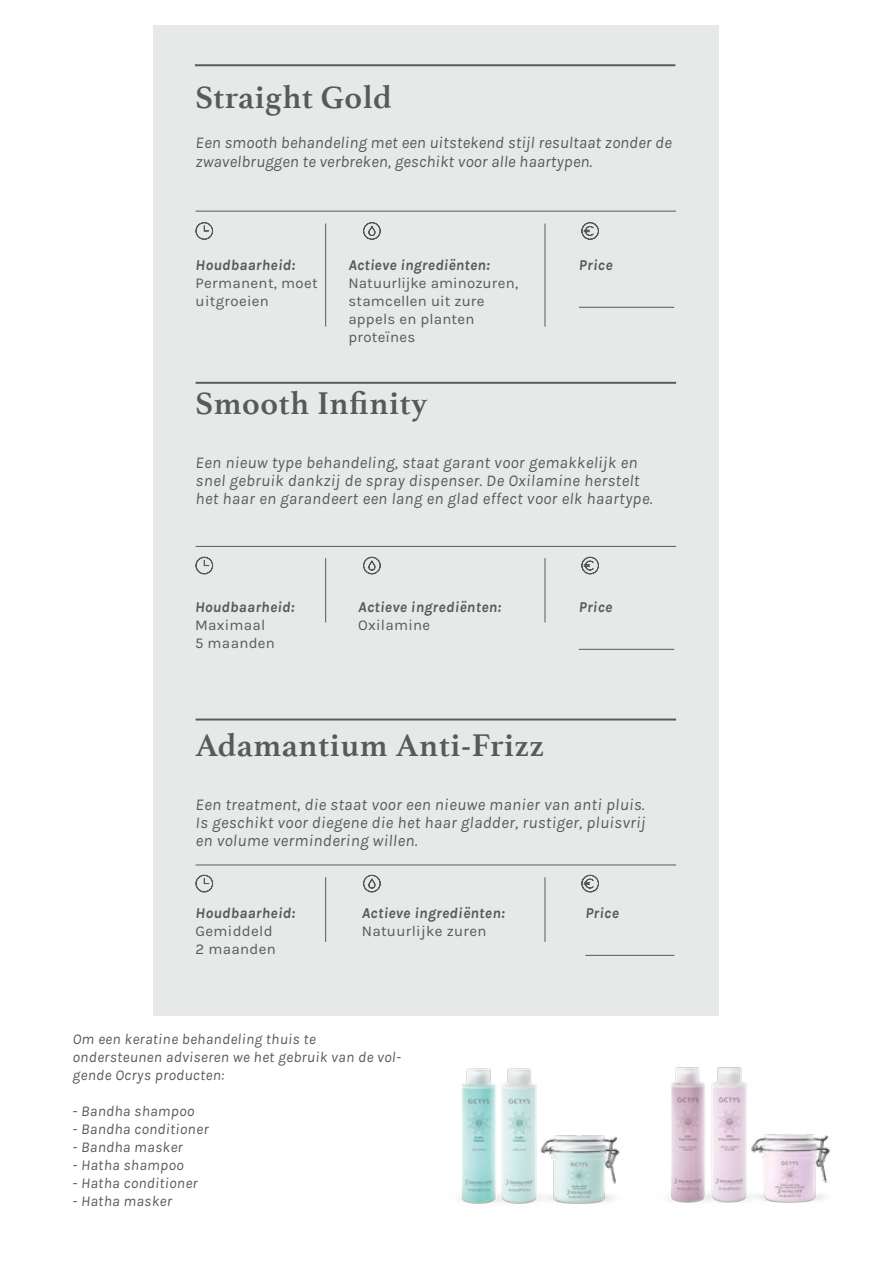
<style>
.page{position:relative;width:893px;height:1263px;background:#fff}
.page>*{position:absolute;margin:0;border:0;box-sizing:border-box;transform-origin:0 0}
.t1{font:700 33px "Athelas";letter-spacing:.015em;color:#58595b}
.t2{font:italic 16.5px/18px "Karla";letter-spacing:.02em;color:#58595b}
.t3{font:italic 15px/18px "Karla";letter-spacing:.02em;color:#58595b}
.t4{font:15px/18px "Karla";letter-spacing:.02em;color:#58595b}
.t5{font:italic 700 15px "Karla";letter-spacing:.02em;color:#58595b}
</style>
<div class="page">
<div style="left:153px;top:26px;width:566px;height:990px;background:#e7e9e9"></div>
<hr style="left:579px;top:307px;width:95px;height:1px;background:#58595b">
<hr style="left:579px;top:649px;width:95px;height:1px;background:#58595b">
<hr style="left:585px;top:955px;width:89px;height:1px;background:#58595b">
<img style="left:461px;top:1068px;width:159px;height:136px">
<hr style="left:195px;top:64px;width:480px;height:2px;background:#58595b">
<hr style="left:196px;top:382px;width:480px;height:2px;background:#58595b">
<hr style="left:196px;top:718px;width:480px;height:2px;background:#58595b">
<hr style="left:196px;top:211px;width:480px;height:1px;background:#58595b">
<hr style="left:196px;top:546px;width:480px;height:1px;background:#58595b">
<hr style="left:196px;top:864px;width:480px;height:1px;background:#58595b">
<hr style="left:545px;top:224px;width:1px;height:103px;background:#58595b">
<hr style="left:545px;top:558px;width:1px;height:64px;background:#58595b">
<hr style="left:545px;top:877px;width:1px;height:65px;background:#58595b">
<hr style="left:325px;top:224px;width:1px;height:103px;background:#58595b">
<hr style="left:325px;top:558px;width:1px;height:64px;background:#58595b">
<hr style="left:325px;top:877px;width:1px;height:65px;background:#58595b">
<svg style="left:196px;top:222px;width:17px;height:18px"></svg>
<svg style="left:196px;top:557px;width:17px;height:17px"></svg>
<svg style="left:196px;top:875px;width:17px;height:17px"></svg>
<svg style="left:581px;top:222px;width:18px;height:18px"></svg>
<svg style="left:581px;top:557px;width:18px;height:17px"></svg>
<svg style="left:581px;top:875px;width:18px;height:17px"></svg>
<svg style="left:363px;top:222px;width:18px;height:18px"></svg>
<svg style="left:363px;top:557px;width:18px;height:17px"></svg>
<svg style="left:363px;top:875px;width:18px;height:17px"></svg>
<img style="left:667px;top:1067px;width:164px;height:136px">
<h1 class="t1" style="left:196px;top:70px;width:198px">Straight Gold</h1>
<p class="t2" style="left:196px;top:132px;width:478px;line-height:19.8px">Een smooth behandeling met een uitstekend stijl resultaat zonder de zwavelbruggen te verbreken, geschikt voor alle haartypen.</p>
<p class="t5" style="left:196px;top:256px;width:101px">Houdbaarheid:</p>
<p class="t4" style="left:196px;top:274px;width:124px">Permanent, moet uitgroeien</p>
<p class="t5" style="left:348px;top:256px;width:143px">Actieve ingrediënten:</p>
<p class="t4" style="left:348px;top:274px;width:171px">Natuurlijke aminozuren, stamcellen uit zure appels en planten proteïnes</p>
<p class="t5" style="left:579px;top:256px;width:35px">Price</p>
<h1 class="t1" style="left:196px;top:376px;width:233px">Smooth Infinity</h1>
<p class="t2" style="left:196px;top:454px;width:458px">Een nieuw type behandeling, staat garant voor gemakkelijk en snel gebruik dankzij de spray dispenser. De Oxilamine herstelt het haar en garandeert een lang en glad effect voor elk haartype.</p>
<p class="t5" style="left:195px;top:598px;width:101px">Houdbaarheid:</p>
<p class="t4" style="left:195px;top:616px;width:81px">Maximaal<br>5 maanden</p>
<p class="t5" style="left:358px;top:598px;width:145px">Actieve ingrediënten:</p>
<p class="t4" style="left:358px;top:616px;width:74px">Oxilamine</p>
<h1 class="t1" style="left:196px;top:718px;width:350px">Adamantium Anti-Frizz</h1>
<p class="t5" style="left:579px;top:598px;width:35px">Price</p>
<p class="t2" style="left:196px;top:796px;width:451px;text-align:justify">Een treatment, die staat voor een nieuwe manier van anti pluis.<br>Is geschikt voor diegene die het haar gladder, rustiger, pluisvrij en volume vermindering willen.</p>
<p class="t5" style="left:196px;top:904px;width:101px">Houdbaarheid:</p>
<p class="t4" style="left:196px;top:922px;width:82px">Gemiddeld<br>2 maanden</p>
<p class="t5" style="left:362px;top:904px;width:145px">Actieve ingrediënten:</p>
<p class="t4" style="left:362px;top:922px;width:126px">Natuurlijke zuren</p>
<p class="t3" style="left:73px;top:1030px;width:330px">Om een keratine behandeling thuis te ondersteunen adviseren we het gebruik van de vol&shy;gende Ocrys producten:</p>
<p class="t3" style="left:73px;top:1102px;width:123px">- Bandha shampoo</p>
<p class="t3" style="left:73px;top:1120px;width:137px">- Bandha conditioner</p>
<p class="t3" style="left:73px;top:1138px;width:112px">- Bandha masker</p>
<p class="t3" style="left:73px;top:1156px;width:112px">- Hatha shampoo</p>
<p class="t3" style="left:73px;top:1174px;width:127px">- Hatha conditioner</p>
<p class="t3" style="left:73px;top:1192px;width:101px">- Hatha masker</p>
<p class="t5" style="left:585px;top:904px;width:35px">Price</p>
</div>
